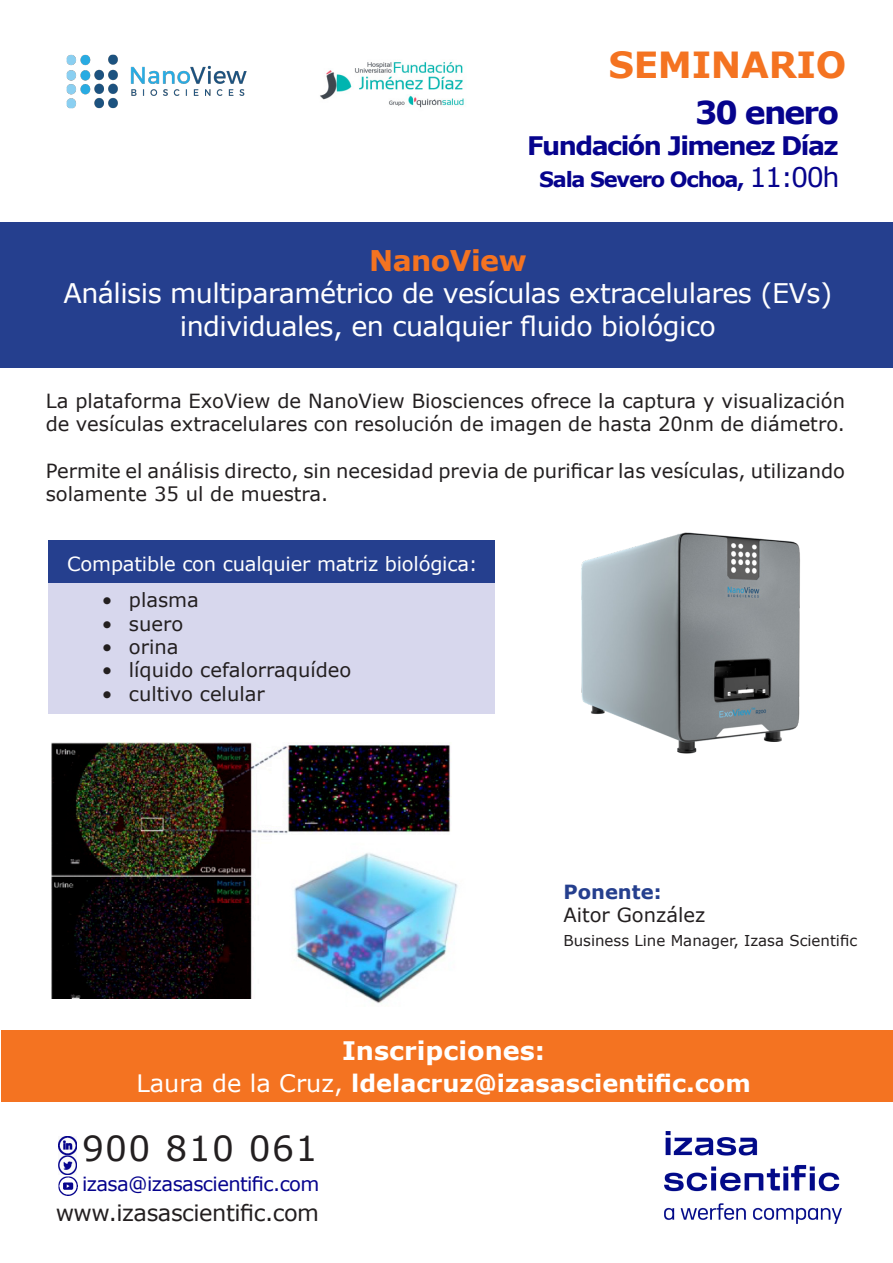
<style>
.page{position:relative;width:893px;height:1263px;background:#fff}
.page>*{position:absolute;margin:0;border:0;box-sizing:border-box;transform-origin:0 0}
.Dirección{font:700 36px "Verdana";letter-spacing:-.01em;color:#f47321}
.t1{font:34.5px "Verdana";letter-spacing:.04em;color:#231f20}
.Dirección-2{font:700 31.5px "Verdana";letter-spacing:-.06em;color:#06038d}
.t2{font:700 28.5px "Verdana";letter-spacing:-.02em;color:#f47321}
.t3{font:27px/32.4px "Verdana";letter-spacing:-.02em;color:#fff;text-align:center}
.Dirección-3{font:700 25.5px "Verdana";letter-spacing:-.06em;color:#06038d}
.t4{font:700 25.5px "Verdana";color:#fff}
.t5{font:700 24px "Verdana";color:#fff}
.t6{font:22.5px "Verdana";letter-spacing:-.02em;color:#231f20}
.Dirección-4{font:700 21px "Verdana";letter-spacing:-.06em;color:#06038d}
.t7{font:19.5px/23.4px "Verdana";color:#231f20}
.t8{font:19.5px "Verdana";letter-spacing:-.01em;color:#fff}
.t9{font:19.5px "Verdana";letter-spacing:-.03em;color:#06038d}
.t10{font:700 19.5px "Verdana";color:#253f8e}
.t11{font:15px "Verdana";color:#231f20}
.s1{font-weight:400;font-size:27px}
.s2{font-weight:400}
</style>
<div class="page">
<img style="left:664px;top:1132px;width:177px;height:91px">
<img style="left:58px;top:1136px;width:19px;height:18px">
<img style="left:58px;top:1156px;width:19px;height:18px">
<img style="left:59px;top:1176px;width:19px;height:19px">
<img style="left:66px;top:54px;width:181px;height:55px">
<div style="left:2px;top:1030px;width:891px;height:72px;background:#f47321"></div>
<img style="left:320px;top:62px;width:144px;height:46px">
<div style="left:0;top:222px;width:893px;height:146px;background:#253f8e"></div>
<img style="left:52px;top:743px;width:399px;height:256px">
<div style="left:48px;top:541px;width:447px;height:42px;background:#253f8e"></div>
<div style="left:48px;top:583px;width:447px;height:131px;background:#d7d7ed"></div>
<img style="left:581px;top:532px;width:219px;height:222px">
<img style="left:273px;top:835px;width:185px;height:168px">
<p class="Dirección" style="left:608px;top:41px;width:239px">SEMINARIO</p>
<p class="Dirección-2" style="left:695px;top:92px;width:145px">30 enero</p>
<p class="Dirección-3" style="left:527px;top:129px;width:313px">Fundación Jimenez Díaz</p>
<p class="Dirección-4" style="left:539px;top:166px;width:302px">Sala Severo Ochoa, <span class="s1">11:00h</span></p>
<p class="t2" style="left:369px;top:242px;width:159px">NanoView</p>
<p class="t3" style="left:63px;top:278px;width:770px">Análisis multiparamétrico de vesículas extracelulares (EVs) individuales, en cualquier fluido biológico</p>
<p class="t7" style="left:46px;top:389px;width:801px">La plataforma ExoView de NanoView Biosciences ofrece la captura y visualización de vesículas extracelulares con resolución de imagen de hasta 20nm de diámetro.</p>
<p class="t7" style="left:46px;top:459px;width:801px">Permite el análisis directo, sin necesidad previa de purificar las vesículas, utilizando solamente 35 ul de muestra.</p>
<p class="t8" style="left:67px;top:551px;width:412px">Compatible con cualquier matriz biológica:</p>
<p class="t7" style="left:102px;top:589px;width:99px">• plasma</p>
<p class="t7" style="left:102px;top:612px;width:83px">• suero</p>
<p class="t7" style="left:102px;top:635px;width:78px">• orina</p>
<p class="t7" style="left:102px;top:659px;width:251px">• líquido cefalorraquídeo</p>
<p class="t7" style="left:102px;top:682px;width:164px">• cultivo celular</p>
<p class="t10" style="left:563px;top:879px;width:100px">Ponente:</p>
<p class="t7" style="left:563px;top:904px;width:143px">Aitor González</p>
<p class="t11" style="left:563px;top:930px;width:295px">Business Line Manager, Izasa Scientific</p>
<p class="t4" style="left:342px;top:1034px;width:205px">Inscripciones:</p>
<p class="t5" style="left:136px;top:1067px;width:616px"><span class="s2">Laura de la Cruz,</span> ldelacruz@izasascientific.com</p>
<p class="t1" style="left:82px;top:1126px;width:237px">900 810 061</p>
<p class="t9" style="left:82px;top:1171px;width:239px">izasa@izasascientific.com</p>
<p class="t6" style="left:56px;top:1198px;width:265px">www.izasascientific.com</p>
</div>
